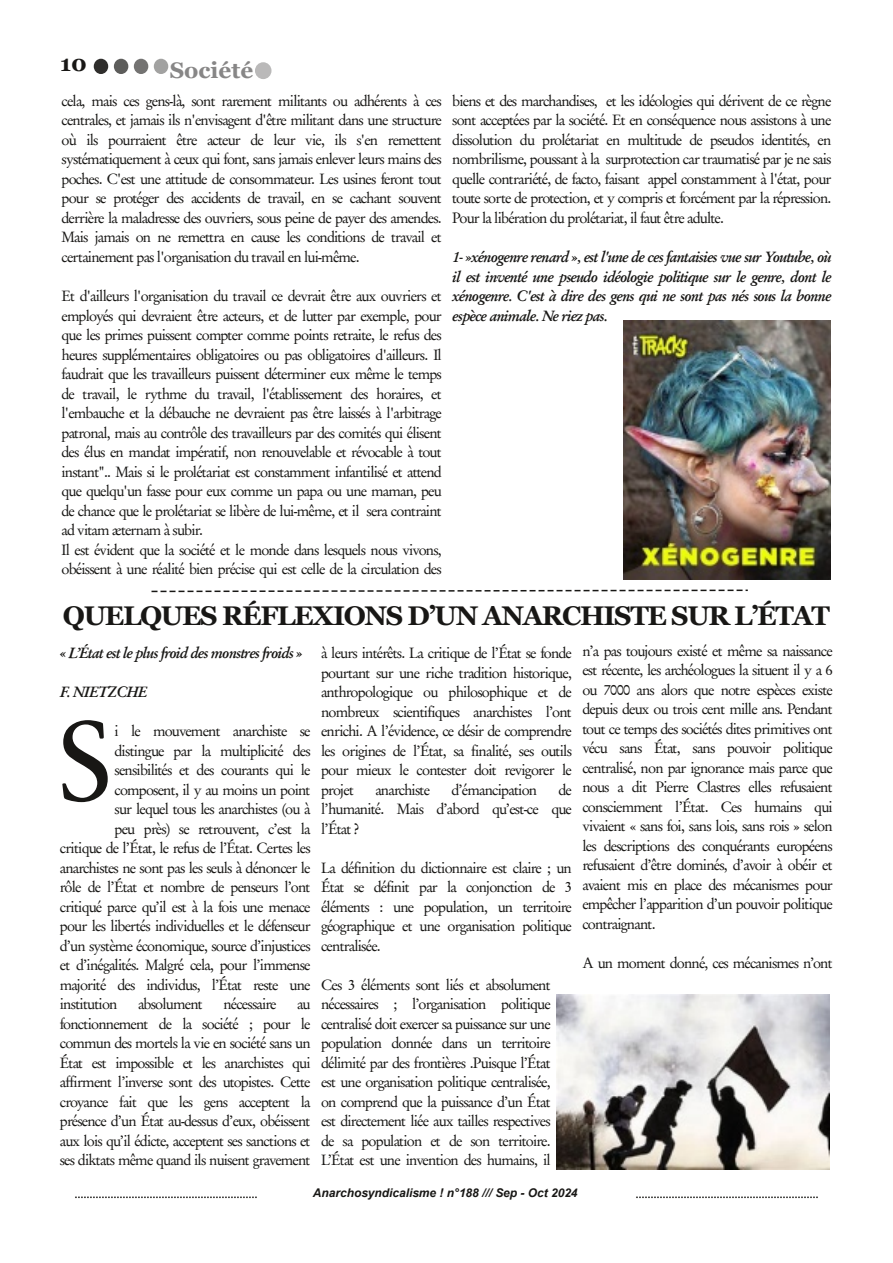
<style>
.page{position:relative;width:893px;height:1263px;background:#fff}
.page>*{position:absolute;margin:0;border:0;box-sizing:border-box;transform-origin:0 0}
.t1{font:112.5px "Garamond No 8";color:#181715}
.t2{font:700 27px "Georgia";letter-spacing:-.05em;color:#181715}
.t3{font:700 22.5px "Georgia";color:#878686}
.t4{font:700 22.5px "Georgia";color:#181715}
.t5{font:15px/19.5px "Garamond No 8";letter-spacing:-.055em;color:#181715;text-align:justify}
.t6{font:15px/19.5px "Garamond No 8 Med Ita";letter-spacing:-.055em;color:#181715;text-align:justify}
.t7{font:italic 700 12px "Arial";letter-spacing:-.005em;color:#181715}
</style>
<div class="page">
<svg style="left:636px;top:1196px;width:182px;height:2px"></svg>
<svg style="left:75px;top:1196px;width:182px;height:2px"></svg>
<div style="left:114px;top:59px;width:14px;height:15px;background:#5d5d5b;border-radius:50%"></div>
<div style="left:255px;top:62px;width:17px;height:17px;background:#bab9b9;border-radius:50%"></div>
<div style="left:94px;top:59px;width:14px;height:15px;background:#2f2e2c;border-radius:50%"></div>
<div style="left:134px;top:59px;width:14px;height:15px;background:#747372;border-radius:50%"></div>
<div style="left:154px;top:59px;width:14px;height:15px;background:#a2a2a1;border-radius:50%"></div>
<svg style="left:151px;top:589px;width:597px;height:4px"></svg>
<img style="left:557px;top:994px;width:273px;height:175px">
<img style="left:623px;top:321px;width:207px;height:259px">
<h3 class="t4" style="left:60px;top:51px;width:28px">10</h3>
<h3 class="t3" style="left:170px;top:57px;width:85px">Société</h3>
<p class="t5" style="left:62px;top:91px;width:382px">cela, mais ces gens-là, sont rarement militants ou adhérents à ces centrales, et jamais ils n'envisagent d'être militant dans une structure où ils pourraient être acteur de leur vie, ils s'en remettent systématiquement à ceux qui font, sans jamais enlever leurs mains des poches. C'est une attitude de consommateur. Les usines feront tout pour se protéger des accidents de travail, en se cachant souvent derrière la maladresse des ouvriers, sous peine de payer des amendes.<br>Mais jamais on ne remettra en cause les conditions de travail et certainement pas l'organisation du travail en lui-même.</p>
<p class="t5" style="left:62px;top:286px;width:382px;text-align:left">Et d'ailleurs l'organisation du travail ce devrait être aux ouvriers et employés qui devraient être acteurs, et de lutter par exemple, pour que les primes puissent compter comme points retraite, le refus des heures supplémentaires obligatoires ou pas obligatoires d'ailleurs. Il faudrait que les travailleurs puissent déterminer eux même le temps de travail, le rythme du travail, l'établissement des horaires, et l'embauche et la débauche ne devraient pas être laissés à l'arbitrage patronal, mais au contrôle des travailleurs par des comités qui élisent des élus en mandat impératif, non renouvelable et révocable à tout instant".. Mais si le prolétariat est constamment infantilisé et attend que quelqu'un fasse pour eux comme un papa ou une maman, peu de chance que le prolétariat se libère de lui-même, et il sera contraint ad vitam æternam à subir.<br>Il est évident que la société et le monde dans lesquels nous vivons, obéissent à une réalité bien précise qui est celle de la circulation des</p>
<p class="t5" style="left:452px;top:91px;width:381px">biens et des marchandises, et les idéologies qui dérivent de ce règne sont acceptées par la société. Et en conséquence nous assistons à une dissolution du prolétariat en multitude de pseudos identités, en nombrilisme, poussant à la surprotection car traumatisé par je ne sais quelle contrariété, de facto, faisant appel constamment à l'état, pour toute sorte de protection, et y compris et forcément par la répression.<br>Pour la libération du prolétariat, il faut être adulte.</p>
<p class="t6" style="left:452px;top:247px;width:381px">1- »xénogenre renard », est l'une de ces fantaisies vue sur Youtube, où il est inventé une pseudo idéologie politique sur le genre, dont le xénogenre. C'est à dire des gens qui ne sont pas nés sous la bonne espèce animale. Ne riez pas.</p>
<h2 class="t2" style="left:63px;top:600px;width:769px">QUELQUES RÉFLEXIONS D’UN ANARCHISTE SUR L’ÉTAT</h2>
<p class="t6" style="left:60px;top:643px;width:244px">« L’État est le plus froid des monstres froids »</p>
<p class="t6" style="left:60px;top:682px;width:89px">F. NIETZCHE</p>
<p class="t5" style="left:115px;top:721px;width:198px">i le mouvement anarchiste se</p>
<p class="t5" style="left:115px;top:741px;width:198px">distingue par la multiplicité des</p>
<p class="t5" style="left:115px;top:760px;width:198px">sensibilités et des courants qui le</p>
<p class="t5" style="left:115px;top:780px;width:198px">composent, il y au moins un point</p>
<p class="t5" style="left:115px;top:799px;width:198px">sur lequel tous les anarchistes (ou à</p>
<p class="t5" style="left:115px;top:819px;width:198px">peu près) se retrouvent, c’est la</p>
<p class="t5" style="left:60px;top:838px;width:252px">critique de l’État, le refus de l’État. Certes les</p>
<p class="t5" style="left:60px;top:858px;width:252px">anarchistes ne sont pas les seuls à dénoncer le</p>
<p class="t5" style="left:60px;top:877px;width:252px">rôle de l’État et nombre de penseurs l’ont</p>
<p class="t5" style="left:60px;top:897px;width:252px">critiqué parce qu’il est à la fois une menace</p>
<p class="t5" style="left:60px;top:916px;width:252px">pour les libertés individuelles et le défenseur</p>
<p class="t5" style="left:60px;top:936px;width:252px">d’un système économique, source d’injustices</p>
<p class="t5" style="left:60px;top:955px;width:252px">et d’inégalités. Malgré cela, pour l’immense</p>
<p class="t5" style="left:60px;top:975px;width:252px">majorité des individus, l’État reste une</p>
<p class="t5" style="left:60px;top:994px;width:59px">institution</p>
<p class="t5" style="left:138px;top:994px;width:66px">absolument</p>
<p class="t5" style="left:223px;top:994px;width:55px">nécessaire</p>
<p class="t5" style="left:321px;top:643px;width:252px">à leurs intérêts. La critique de l’État se fonde pourtant sur une riche tradition historique, anthropologique ou philosophique et de nombreux scientifiques anarchistes l’ont enrichi. A l’évidence, ce désir de comprendre les origines de l’État, sa finalité, ses outils pour mieux le contester doit revigorer le projet</p>
<p class="t5" style="left:582px;top:641px;width:252px">n’a pas toujours existé et même sa naissance est récente, les archéologues la situent il y a 6 ou 7000 ans alors que notre espèces existe depuis deux ou trois cent mille ans. Pendant tout ce temps des sociétés dites primitives ont vécu sans État, sans pouvoir politique centralisé, non par ignorance mais parce que nous a dit Pierre Clastres elles refusaient consciemment l’État. Ces humains qui vivaient « sans foi, sans lois, sans rois » selon les descriptions des conquérants européens refusaient d’être dominés, d’avoir à obéir et avaient mis en place des mécanismes pour empêcher l’apparition d’un pouvoir politique contraignant.</p>
<p class="t5" style="left:582px;top:953px;width:252px">A un moment donné, ces mécanismes n’ont</p>
<h1 class="t1" style="left:59px;top:694px;width:55px">S</h1>
<p class="t5" style="left:375px;top:780px;width:56px">anarchiste</p>
<p class="t5" style="left:451px;top:780px;width:87px">d’émancipation</p>
<p class="t5" style="left:321px;top:780px;width:252px;text-indent:237px">de l’humanité. Mais d’abord qu’est-ce que l’État ?</p>
<p class="t5" style="left:321px;top:858px;width:252px">La définition du dictionnaire est claire ; un État se définit par la conjonction de 3 éléments : une population, un territoire géographique et une organisation politique centralisée.</p>
<p class="t5" style="left:321px;top:975px;width:231px">Ces 3 éléments sont liés et absolument nécessaires ; l’organisation politique centralisé doit exercer sa puissance sur une population donnée dans un territoire délimité par des frontières .Puisque l’État est une organisation politique centralisée, on comprend que la puissance d’un État est directement liée aux tailles respectives de sa population et de son territoire.<br>L’État est une invention des humains, il</p>
<p class="t5" style="left:60px;top:994px;width:252px;text-indent:237px">au fonctionnement de la société ; pour le commun des mortels la vie en société sans un État est impossible et les anarchistes qui affirment l’inverse sont des utopistes. Cette croyance fait que les gens acceptent la présence d’un État au-dessus d’eux, obéissent aux lois qu’il édicte, acceptent ses sanctions et ses diktats même quand ils nuisent gravement</p>
<p class="t7" style="left:313px;top:1186px;width:266px">Anarchosyndicalisme ! n°188 /// Sep - Oct 2024</p>
</div>
